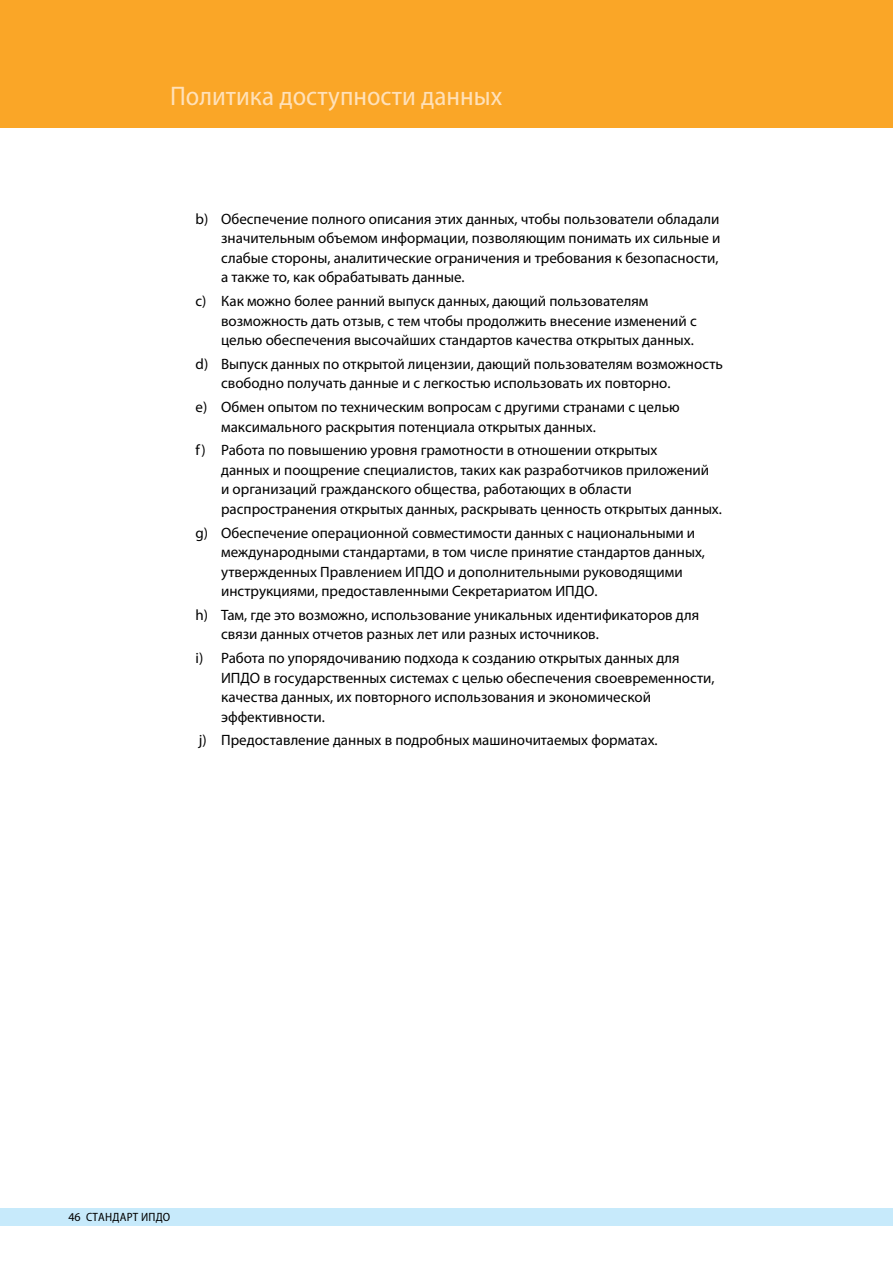
<style>
.page{position:relative;width:893px;height:1263px;background:#fff}
.page>*{position:absolute;margin:0;border:0;box-sizing:border-box;transform-origin:0 0}
.t1{font:semi-condensed 27px "Myriad Pro";color:#ffe1b9}
.t2{font:15px/19.5px "Myriad Pro";color:#000}
.t3{font:semi-condensed 12px "Myriad Pro";letter-spacing:.02em;color:#000}
.s1{font-stretch:normal}
</style>
<div class="page">
<div style="left:0;top:0;width:893px;height:128px;background:#faa627"></div>
<div style="left:0;top:1208px;width:893px;height:18px;background:#c7eafb"></div>
<h1 class="t1" style="left:170px;top:82px;width:334px">Политика доступности данных</h1>
<p class="t2" style="left:221px;top:209px;width:501px;text-indent:-26px">b) Обеспечение полного описания этих данных, чтобы пользователи обладали значительным объемом информации, позволяющим понимать их сильные и слабые стороны, аналитические ограничения и требования к безопасности, а также то, как обрабатывать данные.</p>
<p class="t2" style="left:221px;top:291px;width:477px;text-indent:-26px">c) Как можно более ранний выпуск данных, дающий пользователям возможность дать отзыв, с тем чтобы продолжить внесение изменений с целью обеспечения высочайших стандартов качества открытых данных.</p>
<p class="t2" style="left:221px;top:354px;width:503px;text-indent:-26px">d) Выпуск данных по открытой лицензии, дающий пользователям возможность свободно получать данные и с легкостью использовать их повторно.</p>
<p class="t2" style="left:221px;top:397px;width:460px;text-indent:-26px">e) Обмен опытом по техническим вопросам с другими странами с целью максимального раскрытия потенциала открытых данных.</p>
<p class="t2" style="left:221px;top:440px;width:502px;text-indent:-26px">f) Работа по повышению уровня грамотности в отношении открытых<br>данных и поощрение специалистов, таких как разработчиков приложений<br>и организаций гражданского общества, работающих в области распространения открытых данных, раскрывать ценность открытых данных.</p>
<p class="t2" style="left:221px;top:523px;width:485px;text-indent:-26px">g) Обеспечение операционной совместимости данных с национальными и международными стандартами, в том числе принятие стандартов данных, утвержденных Правлением ИПДО и дополнительными руководящими инструкциями, предоставленными Секретариатом ИПДО.</p>
<p class="t2" style="left:221px;top:605px;width:479px;text-indent:-26px">h) Там, где это возможно, использование уникальных идентификаторов для связи данных отчетов разных лет или разных источников.</p>
<p class="t2" style="left:221px;top:648px;width:495px;text-indent:-26px">i) Работа по упорядочиванию подхода к созданию открытых данных для ИПДО в государственных системах с целью обеспечения своевременности, качества данных, их повторного использования и экономической эффективности.</p>
<p class="t2" style="left:199px;top:730px;width:460px">j) Предоставление данных в подробных машиночитаемых форматах.</p>
<p class="t3" style="left:68px;top:1210px;width:103px"><span class="s1">46</span> СТАНДАРТ ИПДО</p>
</div>
